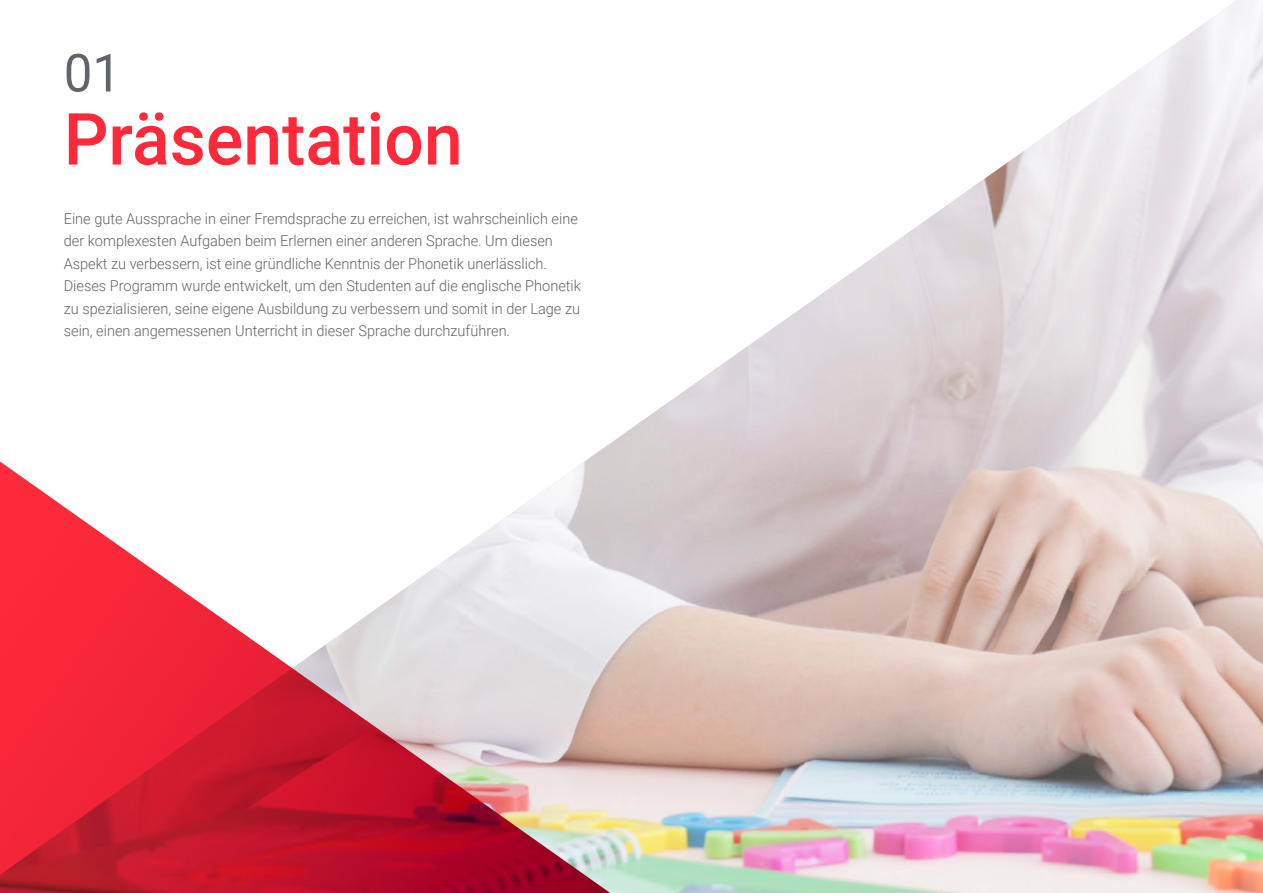
<style>
.page{position:relative;width:1263px;height:893px;background:#fff}
.page>*{position:absolute;margin:0;border:0;box-sizing:border-box;transform-origin:0 0}
.t1{font:500 72px "Roboto";color:#ff293a}
.t2{font:52.5px "Roboto";color:#61646a}
.t3{font:300 15px/22.5px "Roboto";color:#61646a}
</style>
<div class="page">
<img style="left:607px;top:0;width:656px;height:893px">
<svg style="left:0;top:446px;width:640px;height:447px"></svg>
<h2 class="t2" style="left:64px;top:36px;width:59px">01</h2>
<h1 class="t1" style="left:64px;top:89px;width:400px">Präsentation</h1>
<p class="t3" style="left:64px;top:207px;width:519px">Eine gute Aussprache in einer Fremdsprache zu erreichen, ist wahrscheinlich eine der komplexesten Aufgaben beim Erlernen einer anderen Sprache. Um diesen Aspekt zu verbessern, ist eine gründliche Kenntnis der Phonetik unerlässlich.<br>Dieses Programm wurde entwickelt, um den Studenten auf die englische Phonetik zu spezialisieren, seine eigene Ausbildung zu verbessern und somit in der Lage zu sein, einen angemessenen Unterricht in dieser Sprache durchzuführen.</p>
</div>
